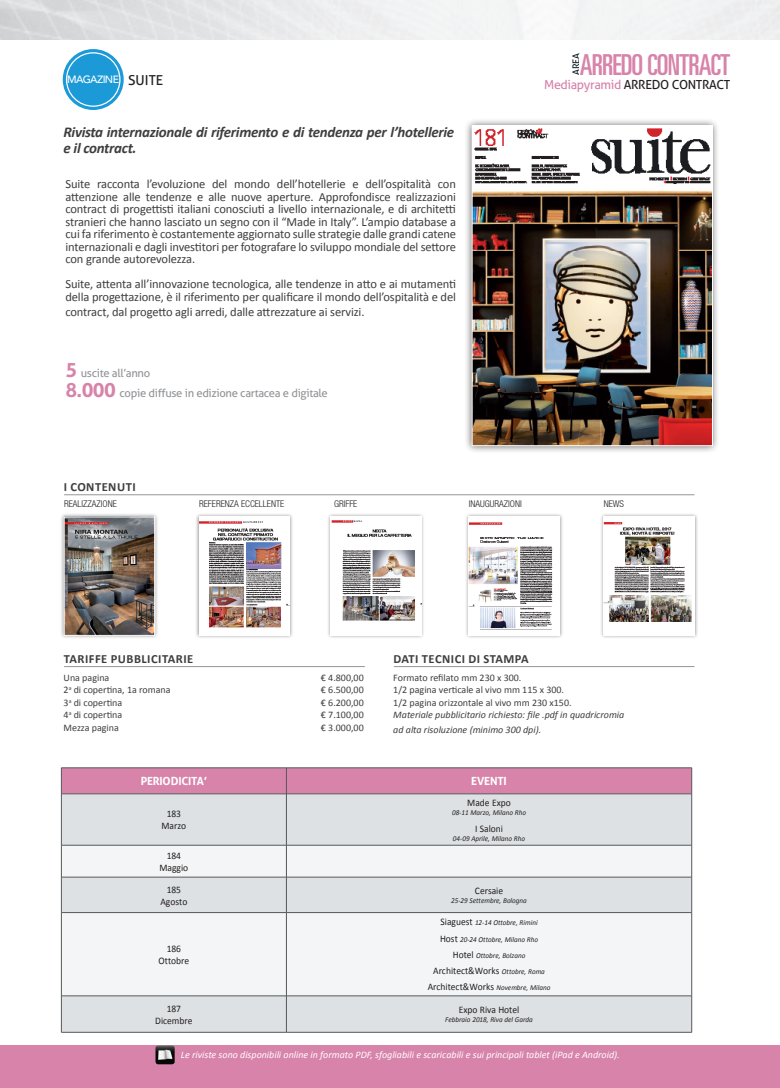
<style>
.page{position:relative;width:780px;height:1088px;background:#fff}
.page>*{position:absolute;margin:0;border:0;box-sizing:border-box;transform-origin:0 0}
.t1{font:ultra-condensed 28.88px "Univers LT Std";letter-spacing:-.03em;color:#d783aa}
.t2{font:italic 700 15px/16.2px "Calibri";letter-spacing:-.02em;color:#3e3e3f}
.t3{font:12.5px/12.5px "Calibri";letter-spacing:-.01em;color:#3e3e3f;text-align:justify}
.t4{font:700 12.5px "Calibri";letter-spacing:.04em;color:#3e3e3f}
.t5{font:12.5px "Aller";letter-spacing:-.03em;color:#231f20}
.t6{font:11.25px/20px "Aller";letter-spacing:-.03em;color:#939598}
.t7{font:700 11.25px "Aller";letter-spacing:-.015em;color:#fff}
.t8{font:500 10.5px "Avenir LT Std";letter-spacing:-.06em;color:#fff}
.t9{font:10px/12.5px "Calibri";color:#3e3e3f}
.t10{font:10px/12px "Calibri";color:#231f20;text-align:center;scale:.95 1}
.t11{font:italic 10px "Calibri";color:#fff}
.t12{font:italic 10px/15px "Calibri";color:#3e3e3f}
.t13{font:9.5px "Aller";color:#0c1a22}
.t14{font:300 condensed 9.38px "Helvetica Neue LT Std";color:#231f20}
.t15{font:italic 7.5px/16.2px "Calibri";color:#231f20;text-align:center;scale:.95 1}
.s1{font-family:"Aller";font-weight:400;font-size:13.75px;color:#231f20}
.s2{color:#d783aa}
.s3{font-weight:700;font-size:19.75px;color:#d783aa}
.s4{font-style:normal;font-size:10px}
.s5{font-style:italic;font-size:7.5px}
</style>
<div class="page">
<div style="left:63px;top:49px;width:61px;height:61px;border:8px solid #1b9ad7;border-radius:50%"></div>
<div style="left:67px;top:53px;width:53px;height:53px;background:#1b9ad7;border-radius:50%"></div>
<div style="left:66px;top:52px;width:54px;height:55px;border:1px solid #fff;border-radius:50%"></div>
<div style="left:0;top:1045px;width:780px;height:43px;background:#d783aa"></div>
<div style="left:464px;top:118px;width:256px;height:336px;background:#231f20;opacity:.7"></div>
<img style="left:474px;top:128px;width:236px;height:316px">
<div style="left:472px;top:126px;width:240px;height:320px;border:1px solid #fff"></div>
<hr style="left:64px;top:494px;width:630px;height:1px;background:#939598">
<hr style="left:64px;top:666px;width:301px;height:1px;background:#939598">
<hr style="left:394px;top:666px;width:300px;height:1px;background:#939598">
<div style="left:60px;top:513px;width:99px;height:126px;background:#231f20;opacity:.5"></div>
<img style="left:66px;top:519px;width:87px;height:114px">
<div style="left:64px;top:517px;width:91px;height:118px;border:1px solid #fff"></div>
<div style="left:195px;top:513px;width:99px;height:126px;background:#231f20;opacity:.5"></div>
<img style="left:199px;top:517px;width:91px;height:118px">
<div style="left:326px;top:513px;width:99px;height:126px;background:#231f20;opacity:.5"></div>
<img style="left:330px;top:517px;width:91px;height:118px">
<div style="left:465px;top:513px;width:98px;height:126px;background:#231f20;opacity:.5"></div>
<img style="left:469px;top:517px;width:90px;height:118px">
<div style="left:599px;top:513px;width:99px;height:126px;background:#231f20;opacity:.5"></div>
<img style="left:603px;top:517px;width:91px;height:118px">
<img style="left:155px;top:1045px;width:20px;height:19px">
<div style="left:62px;top:794px;width:629px;height:238px;background:#dde1e3"></div>
<svg style="left:62px;top:846px;width:629px;height:149px;fill:#f3f5f6"></svg>
<hr style="left:61px;top:767px;width:225px;height:1px;background:#57585a">
<hr style="left:286px;top:767px;width:405px;height:1px;background:#57585a">
<div style="left:61px;top:768px;width:631px;height:26px;background:#d783aa"></div>
<hr style="left:61px;top:793px;width:225px;height:1px;background:#57585a">
<hr style="left:61px;top:794px;width:1px;height:51px;background:#57585a">
<hr style="left:286px;top:793px;width:405px;height:1px;background:#57585a">
<hr style="left:286px;top:794px;width:1px;height:51px;background:#57585a">
<hr style="left:691px;top:794px;width:1px;height:51px;background:#57585a">
<hr style="left:61px;top:845px;width:225px;height:1px;background:#57585a">
<hr style="left:61px;top:845px;width:1px;height:32px;background:#57585a">
<hr style="left:286px;top:845px;width:405px;height:1px;background:#57585a">
<hr style="left:286px;top:845px;width:1px;height:32px;background:#57585a">
<hr style="left:691px;top:845px;width:1px;height:32px;background:#57585a">
<hr style="left:61px;top:877px;width:225px;height:1px;background:#57585a">
<hr style="left:61px;top:877px;width:1px;height:35px;background:#57585a">
<hr style="left:286px;top:877px;width:405px;height:1px;background:#57585a">
<hr style="left:286px;top:877px;width:1px;height:35px;background:#57585a">
<hr style="left:691px;top:877px;width:1px;height:35px;background:#57585a">
<hr style="left:61px;top:912px;width:225px;height:1px;background:#57585a">
<hr style="left:61px;top:912px;width:1px;height:84px;background:#57585a">
<hr style="left:286px;top:912px;width:405px;height:1px;background:#57585a">
<hr style="left:286px;top:912px;width:1px;height:84px;background:#57585a">
<hr style="left:691px;top:912px;width:1px;height:84px;background:#57585a">
<hr style="left:61px;top:995px;width:225px;height:1px;background:#57585a">
<hr style="left:61px;top:996px;width:1px;height:36px;background:#57585a">
<hr style="left:286px;top:995px;width:405px;height:1px;background:#57585a">
<hr style="left:286px;top:996px;width:1px;height:36px;background:#57585a">
<hr style="left:691px;top:996px;width:1px;height:36px;background:#57585a">
<hr style="left:61px;top:1032px;width:225px;height:1px;background:#57585a">
<hr style="left:286px;top:1032px;width:405px;height:1px;background:#57585a">
<p class="t13" style="left:570px;top:75px;width:23px;rotate:-90deg">AREA</p>
<h1 class="t1" style="left:579px;top:48px;width:152px">ARREDO CONTRACT</h1>
<p class="t8" style="left:67px;top:73px;width:98px">MAGAZINE <span class="s1">suite</span></p>
<p class="t5" style="left:544px;top:77px;width:188px"><span class="s2">Mediapyramid</span> arredo contract</p>
<p class="t2" style="left:63px;top:123px;width:392px">Rivista internazionale di riferimento e di tendenza per l’hotellerie e il contract.</p>
<p class="t3" style="left:65px;top:177px;width:392px">Suite racconta l’evoluzione del mondo dell’hotellerie e dell’ospitalità con attenzione alle tendenze e alle nuove aperture. Approfondisce realizzazioni contract di progettisti italiani conosciuti a livello internazionale, e di architetti stranieri che hanno lasciato un segno con il “Made in Italy”. L’ampio database a cui fa riferimento è costantemente aggiornato sulle strategie dalle grandi catene internazionali e dagli investitori per fotografare lo sviluppo mondiale del settore con grande autorevolezza.</p>
<p class="t3" style="left:65px;top:277px;width:392px">Suite, attenta all’innovazione tecnologica, alle tendenze in atto e ai mutamenti della progettazione, è il riferimento per qualificare il mondo dell’ospitalità e del</p>
<p class="t3" style="left:65px;top:305px;width:300px">contract, dal progetto agli arredi, dalle attrezzature ai servizi.</p>
<p class="t6" style="left:65px;top:362px;width:264px"><span class="s3">5</span> uscite all’anno<br><span class="s3">8.000</span> copie diffuse in edizione cartacea e digitale</p>
<p class="t4" style="left:64px;top:479px;width:72px">I CONTENUTI</p>
<p class="t14" style="left:64px;top:499px;width:54px">REALIZZAZIONE</p>
<p class="t14" style="left:199px;top:499px;width:87px">REFERENZA ECCELLENTE</p>
<p class="t14" style="left:334px;top:499px;width:25px">GRIFFE</p>
<p class="t14" style="left:469px;top:499px;width:31px">INAUGURAZIONI</p>
<p class="t14" style="left:603px;top:499px;width:22px">NEWS</p>
<p class="t4" style="left:64px;top:651px;width:131px">TARIFFE PUBBLICITARIE</p>
<p class="t9" style="left:64px;top:671px;width:47px">Una pagina</p>
<p class="t9" style="left:321px;top:671px;width:44px">€ 4.800,00</p>
<p class="t9" style="left:64px;top:683px;width:108px">2<sup>a</sup> di copertina, 1a romana</p>
<p class="t9" style="left:321px;top:683px;width:44px">€ 6.500,00</p>
<p class="t9" style="left:64px;top:696px;width:60px">3<sup>a</sup> di copertina</p>
<p class="t9" style="left:321px;top:696px;width:44px">€ 6.200,00</p>
<p class="t9" style="left:64px;top:708px;width:60px">4<sup>a</sup> di copertina</p>
<p class="t9" style="left:321px;top:708px;width:44px">€ 7.100,00</p>
<p class="t9" style="left:64px;top:721px;width:57px">Mezza pagina</p>
<p class="t9" style="left:321px;top:721px;width:44px">€ 3.000,00</p>
<p class="t4" style="left:393px;top:651px;width:137px">DATI TECNICI DI STAMPA</p>
<p class="t9" style="left:393px;top:671px;width:180px">Formato refilato mm 230 x 300.<br>1/2 pagina verticale al vivo mm 115 x 300.<br>1/2 pagina orizzontale al vivo mm 230 x150.</p>
<p class="t12" style="left:393px;top:707px;width:232px">Materiale pubblicitario richiesto: file .pdf in quadricromia ad alta risoluzione (minimo 300 dpi).</p>
<p class="t7" style="left:141px;top:774px;width:68px">PERIODICITA’</p>
<p class="t7" style="left:471px;top:774px;width:37px">EVENTI</p>
<p class="t10" style="left:161px;top:807px;width:28px">183<br>Marzo</p>
<p class="t10" style="left:467px;top:796px;width:47px">Made Expo</p>
<p class="t15" style="left:452px;top:803px;width:79px">08-11 Marzo, Milano Rho</p>
<p class="t10" style="left:475px;top:822px;width:31px">I Saloni</p>
<p class="t15" style="left:453px;top:830px;width:77px">04-09 Aprile, Milano Rho</p>
<p class="t10" style="left:159px;top:849px;width:32px">184<br>Maggio</p>
<p class="t10" style="left:160px;top:883px;width:30px">185<br>Agosto</p>
<p class="t10" style="left:475px;top:884px;width:31px">Cersaie</p>
<p class="t15" style="left:451px;top:892px;width:81px">25-29 Settembre, Bologna</p>
<p class="t10" style="left:158px;top:942px;width:34px">186<br>Ottobre</p>
<p class="t15" style="left:440px;top:914px;width:105px"><span class="s4">Siaguest</span> 12-14 Ottobre, Rimini<br><span class="s4">Host</span> 20-24 Ottobre, Milano Rho<br><span class="s4">Hotel</span> Ottobre, Bolzano</p>
<p class="t10" style="left:427px;top:962px;width:131px;line-height:16.2px">Architect&amp;Works <span class="s5">Ottobre, Roma<br></span>Architect&amp;Works <span class="s5">Novembre, Milano</span></p>
<p class="t10" style="left:155px;top:1002px;width:41px">187<br>Dicembre</p>
<p class="t10" style="left:458px;top:1003px;width:65px">Expo Riva Hotel</p>
<p class="t15" style="left:445px;top:1011px;width:94px">Febbraio 2018, Riva del Garda</p>
<p class="t11" style="left:181px;top:1049px;width:440px">Le riviste sono disponibili online in formato PDF, sfogliabili e scaricabili e sui principali tablet (iPad e Android).</p>
</div>
